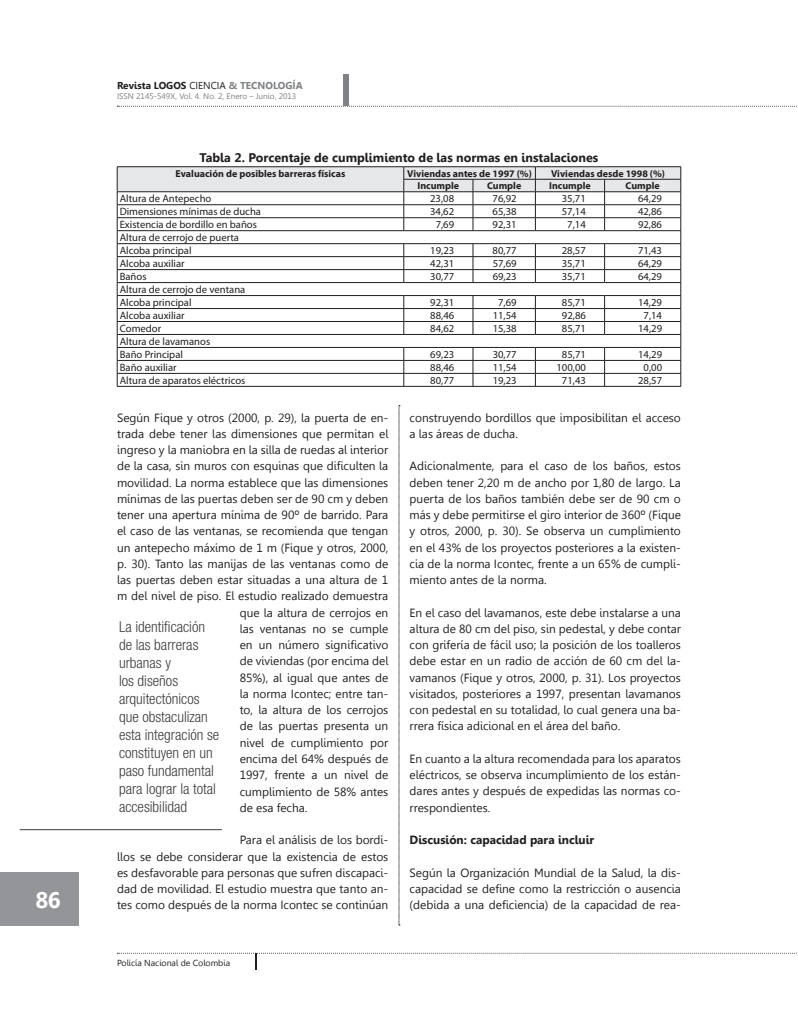
<style>
.page{position:relative;width:798px;height:1028px;background:#fff}
.page>*{position:absolute;margin:0;border:0;box-sizing:border-box;transform-origin:0 0}
.t1{font:700 22.5px "Leelawadee";color:#fff}
.t2{font:300 condensed 15px/18px "Helvetica Neue LT Std";color:#3e3e3f}
.t3{font:700 12.5px "Leelawadee";color:#231f20}
.t4{font:11.88px/16.2px "Leelawadee";color:#231f20;text-align:justify}
.t5{font:700 11.88px "Leelawadee";color:#231f20}
.t6{font:10.62px/13px "Myriad Pro";color:#231f20}
.t7{font:700 10px "Myriad Pro";color:#231f20}
.t8{font:700 10px "Leelawadee";color:#231f20}
.t9{font:8.75px "Leelawadee";color:#231f20}
.t10{font:8.12px "Leelawadee";color:#7e8083}
.s1{font-weight:400}
.s2{color:#7e8083}
</style>
<div class="page">
<svg style="left:117px;top:953px;width:681px;height:16px"></svg>
<div style="left:0;top:872px;width:78px;height:53px;background:#939598"></div>
<svg style="left:117px;top:106px;width:681px;height:1px"></svg>
<div style="left:343px;top:74px;width:5px;height:31px;background:#808285"></div>
<svg style="left:398px;top:405px;width:2px;height:520px"></svg>
<hr style="left:20px;top:829px;width:202px;height:1px;background:#3e3e3f">
<hr style="left:117px;top:166px;width:286px;height:1px;background:#231f20">
<hr style="left:403px;top:166px;width:70px;height:1px;background:#231f20">
<hr style="left:473px;top:166px;width:62px;height:1px;background:#231f20">
<hr style="left:535px;top:166px;width:69px;height:1px;background:#231f20">
<hr style="left:604px;top:166px;width:76px;height:1px;background:#231f20">
<svg style="left:117px;top:167px;width:564px;height:219px"></svg>
<hr style="left:117px;top:386px;width:286px;height:1px;background:#231f20">
<hr style="left:403px;top:386px;width:70px;height:1px;background:#231f20">
<hr style="left:473px;top:386px;width:62px;height:1px;background:#231f20">
<hr style="left:535px;top:386px;width:69px;height:1px;background:#231f20">
<hr style="left:604px;top:386px;width:76px;height:1px;background:#231f20">
<h1 class="t1" style="left:35px;top:886px;width:27px">86</h1>
<p class="t8" style="left:117px;top:80px;width:187px">Revista LOGOS <span class="s1">CIENCIA</span> <span class="s2">&amp; TECNOLOGÍA</span></p>
<p class="t10" style="left:117px;top:92px;width:181px">ISSN 2145-549X, Vol. 4. No. 2, Enero – Junio, 2013</p>
<p class="t3" style="left:199px;top:150px;width:400px">Tabla 2. Porcentaje de cumplimiento de las normas en instalaciones</p>
<p class="t7" style="left:175px;top:167px;width:171px">Evaluación de posibles barreras físicas</p>
<p class="t7" style="left:407px;top:167px;width:126px">Viviendas antes de 1997 (%)</p>
<p class="t7" style="left:551px;top:167px;width:115px">Viviendas desde 1998 (%)</p>
<p class="t7" style="left:417px;top:179px;width:43px">Incumple</p>
<p class="t7" style="left:487px;top:179px;width:36px">Cumple</p>
<p class="t7" style="left:549px;top:179px;width:43px">Incumple</p>
<p class="t7" style="left:625px;top:179px;width:36px">Cumple</p>
<p class="t6" style="left:120px;top:192px;width:93px">Altura de Antepecho</p>
<p class="t6" style="left:430px;top:192px;width:26px">23,08</p>
<p class="t6" style="left:492px;top:192px;width:26px">76,92</p>
<p class="t6" style="left:561px;top:192px;width:26px">35,71</p>
<p class="t6" style="left:637px;top:192px;width:26px">64,29</p>
<p class="t6" style="left:120px;top:205px;width:143px">Dimensiones mínimas de ducha</p>
<p class="t6" style="left:430px;top:205px;width:26px">34,62</p>
<p class="t6" style="left:492px;top:205px;width:26px">65,38</p>
<p class="t6" style="left:561px;top:205px;width:26px">57,14</p>
<p class="t6" style="left:637px;top:205px;width:26px">42,86</p>
<p class="t6" style="left:120px;top:218px;width:139px">Existencia de bordillo en baños</p>
<p class="t6" style="left:435px;top:218px;width:20px">7,69</p>
<p class="t6" style="left:492px;top:218px;width:26px">92,31</p>
<p class="t6" style="left:567px;top:218px;width:20px">7,14</p>
<p class="t6" style="left:637px;top:218px;width:26px">92,86</p>
<p class="t6" style="left:120px;top:231px;width:121px">Altura de cerrojo de puerta<br>Alcoba principal</p>
<p class="t6" style="left:430px;top:244px;width:26px">19,23</p>
<p class="t6" style="left:492px;top:244px;width:26px">80,77</p>
<p class="t6" style="left:561px;top:244px;width:26px">28,57</p>
<p class="t6" style="left:637px;top:244px;width:26px">71,43</p>
<p class="t6" style="left:120px;top:257px;width:66px">Alcoba auxiliar</p>
<p class="t6" style="left:430px;top:257px;width:26px">42,31</p>
<p class="t6" style="left:492px;top:257px;width:26px">57,69</p>
<p class="t6" style="left:561px;top:257px;width:26px">35,71</p>
<p class="t6" style="left:637px;top:257px;width:26px">64,29</p>
<p class="t6" style="left:120px;top:270px;width:28px">Baños</p>
<p class="t6" style="left:430px;top:270px;width:26px">30,77</p>
<p class="t6" style="left:492px;top:270px;width:26px">69,23</p>
<p class="t6" style="left:561px;top:270px;width:26px">35,71</p>
<p class="t6" style="left:637px;top:270px;width:26px">64,29</p>
<p class="t6" style="left:120px;top:283px;width:127px">Altura de cerrojo de ventana<br>Alcoba principal</p>
<p class="t6" style="left:430px;top:296px;width:26px">92,31</p>
<p class="t6" style="left:498px;top:296px;width:20px">7,69</p>
<p class="t6" style="left:561px;top:296px;width:26px">85,71</p>
<p class="t6" style="left:637px;top:296px;width:26px">14,29</p>
<p class="t6" style="left:120px;top:309px;width:66px">Alcoba auxiliar</p>
<p class="t6" style="left:430px;top:309px;width:26px">88,46</p>
<p class="t6" style="left:492px;top:309px;width:26px">11,54</p>
<p class="t6" style="left:561px;top:309px;width:26px">92,86</p>
<p class="t6" style="left:643px;top:309px;width:20px">7,14</p>
<p class="t6" style="left:120px;top:322px;width:43px">Comedor</p>
<p class="t6" style="left:430px;top:322px;width:26px">84,62</p>
<p class="t6" style="left:492px;top:322px;width:26px">15,38</p>
<p class="t6" style="left:561px;top:322px;width:26px">85,71</p>
<p class="t6" style="left:638px;top:322px;width:26px">14,29</p>
<p class="t6" style="left:120px;top:335px;width:92px">Altura de lavamanos<br>Baño Principal</p>
<p class="t6" style="left:430px;top:348px;width:26px">69,23</p>
<p class="t6" style="left:492px;top:348px;width:26px">30,77</p>
<p class="t6" style="left:561px;top:348px;width:26px">85,71</p>
<p class="t6" style="left:638px;top:348px;width:26px">14,29</p>
<p class="t6" style="left:120px;top:361px;width:58px">Baño auxiliar</p>
<p class="t6" style="left:430px;top:361px;width:26px">88,46</p>
<p class="t6" style="left:492px;top:361px;width:26px">11,54</p>
<p class="t6" style="left:556px;top:361px;width:31px">100,00</p>
<p class="t6" style="left:643px;top:361px;width:20px">0,00</p>
<p class="t6" style="left:120px;top:374px;width:127px">Altura de aparatos eléctricos</p>
<p class="t6" style="left:430px;top:374px;width:26px">80,77</p>
<p class="t6" style="left:492px;top:374px;width:26px">19,23</p>
<p class="t6" style="left:561px;top:374px;width:26px">71,43</p>
<p class="t6" style="left:638px;top:374px;width:26px">28,57</p>
<p class="t4" style="left:117px;top:409px;width:273px">Según Fique y otros (2000, p. 29), la puerta de en-</p>
<p class="t4" style="left:117px;top:426px;width:273px">trada debe tener las dimensiones que permitan el</p>
<p class="t4" style="left:117px;top:442px;width:273px">ingreso y la maniobra en la silla de ruedas al interior</p>
<p class="t4" style="left:117px;top:458px;width:273px">de la casa, sin muros con esquinas que dificulten la</p>
<p class="t4" style="left:117px;top:474px;width:273px">movilidad. La norma establece que las dimensiones</p>
<p class="t4" style="left:117px;top:491px;width:273px">mínimas de las puertas deben ser de 90 cm y deben</p>
<p class="t4" style="left:117px;top:507px;width:273px">tener una apertura mínima de 90º de barrido. Para</p>
<p class="t4" style="left:117px;top:523px;width:273px">el caso de las ventanas, se recomienda que tengan</p>
<p class="t4" style="left:117px;top:539px;width:273px">un antepecho máximo de 1 m (Fique y otros, 2000,</p>
<p class="t4" style="left:117px;top:556px;width:273px">p. 30). Tanto las manijas de las ventanas como de</p>
<p class="t4" style="left:117px;top:572px;width:273px">las puertas deben estar situadas a una altura de 1</p>
<p class="t4" style="left:117px;top:588px;width:273px">m del nivel de piso. El estudio realizado demuestra</p>
<p class="t4" style="left:239px;top:604px;width:150px">que la altura de cerrojos en</p>
<p class="t4" style="left:239px;top:620px;width:150px">las ventanas no se cumple</p>
<p class="t4" style="left:239px;top:637px;width:150px">en un número significativo</p>
<p class="t4" style="left:239px;top:653px;width:150px">de viviendas (por encima del</p>
<p class="t4" style="left:239px;top:669px;width:150px">85%), al igual que antes de</p>
<p class="t4" style="left:239px;top:685px;width:150px">la norma Icontec; entre tan-</p>
<p class="t4" style="left:239px;top:702px;width:150px">to, la altura de los cerrojos</p>
<p class="t4" style="left:239px;top:718px;width:150px">de las puertas presenta un</p>
<p class="t4" style="left:239px;top:734px;width:150px">nivel de cumplimiento por</p>
<p class="t4" style="left:239px;top:750px;width:150px">encima del 64% después de</p>
<p class="t4" style="left:239px;top:767px;width:150px">1997, frente a un nivel de</p>
<p class="t4" style="left:239px;top:783px;width:150px">cumplimiento de 58% antes</p>
<p class="t4" style="left:239px;top:799px;width:69px">de esa fecha.</p>
<p class="t4" style="left:117px;top:832px;width:273px;text-indent:123px">Para el análisis de los bordi&shy;llos se debe considerar que la existencia de estos es desfavorable para personas que sufren discapaci&shy;dad de movilidad. El estudio muestra que tanto an&shy;tes como después de la norma Icontec se continúan</p>
<p class="t2" style="left:119px;top:617px;width:102px">La identificación de las barreras urbanas y<br>los diseños arquitectónicos que obstaculizan esta integración se constituyen en un paso fundamental para lograr la total accesibilidad</p>
<p class="t9" style="left:117px;top:957px;width:114px">Policía Nacional de Colombia</p>
<p class="t4" style="left:409px;top:409px;width:273px">construyendo bordillos que imposibilitan el acceso a las áreas de ducha.</p>
<p class="t4" style="left:409px;top:458px;width:273px">Adicionalmente, para el caso de los baños, estos deben tener 2,20 m de ancho por 1,80 de largo. La puerta de los baños también debe ser de 90 cm o más y debe permitirse el giro interior de 360º (Fique y otros, 2000, p. 30). Se observa un cumplimiento en el 43% de los proyectos posteriores a la existen&shy;cia de la norma Icontec, frente a un 65% de cumpli&shy;miento antes de la norma.</p>
<p class="t4" style="left:409px;top:604px;width:273px">En el caso del lavamanos, este debe instalarse a una altura de 80 cm del piso, sin pedestal, y debe contar con grifería de fácil uso; la posición de los toalleros debe estar en un radio de acción de 60 cm del la&shy;vamanos (Fique y otros, 2000, p. 31). Los proyectos visitados, posteriores a 1997, presentan lavamanos con pedestal en su totalidad, lo cual genera una ba&shy;rrera física adicional en el área del baño.</p>
<p class="t4" style="left:409px;top:750px;width:273px">En cuanto a la altura recomendada para los aparatos eléctricos, se observa incumplimiento de los están&shy;dares antes y después de expedidas las normas co&shy;rrespondientes.</p>
<p class="t5" style="left:409px;top:833px;width:186px">Discusión: capacidad para incluir</p>
<p class="t4" style="left:409px;top:864px;width:273px">Según la Organización Mundial de la Salud, la dis&shy;capacidad se define como la restricción o ausencia (debida a una deficiencia) de la capacidad de rea-</p>
</div>
